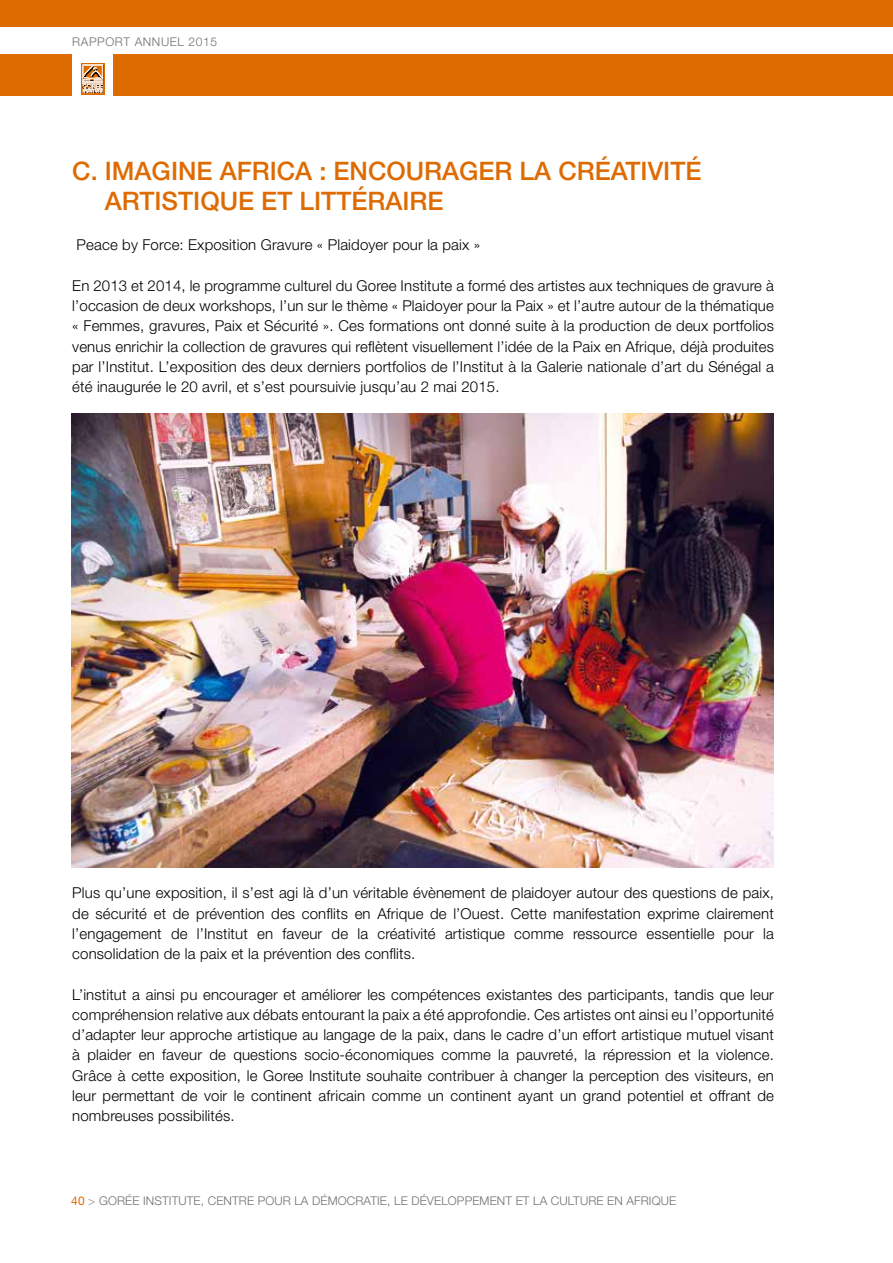
<style>
.page{position:relative;width:893px;height:1263px;background:#fff}
.page>*{position:absolute;margin:0;border:0;box-sizing:border-box;transform-origin:0 0}
.t1{font:500 25.5px/30px "Helvetica Neue LT Pro";color:#de6b02}
.t2{font:300 15px/20.2px "Helvetica Neue LT Pro";letter-spacing:.01em;color:#000;text-align:justify}
.t3{font:300 12px "Helvetica Neue LT Pro";letter-spacing:.01em;color:#706f6f}
.t4{font:300 12px "Helvetica Neue LT Pro";letter-spacing:.05em;color:#706f6f}
.s1{font-weight:400;color:#de6b02}
.s2{color:#878787}
</style>
<div class="page">
<div style="left:0;top:0;width:893px;height:96px;background:#de6b02"></div>
<div style="left:0;top:28px;width:893px;height:26px;background:#fff"></div>
<div style="left:72px;top:48px;width:41px;height:65px;background:#fff"></div>
<div style="left:80px;top:62px;width:26px;height:34px;background:#de6b02"></div>
<svg style="left:81px;top:63px;width:23px;height:31px"></svg>
<svg style="left:82px;top:65px;width:22px;height:28px"></svg>
<img style="left:71px;top:414px;width:703px;height:453px">
<p class="t4" style="left:72px;top:34px;width:146px">RAPPORT ANNUEL 2015</p>
<h1 class="t1" style="left:105px;top:155px;width:598px;text-indent:-33px">C. IMAGINE AFRICA : ENCOURAGER LA CRÉATIVITÉ<br>ARTISTIQUE ET LITTÉRAIRE</h1>
<p class="t2" style="left:77px;top:235px;width:405px">Peace by Force: Exposition Gravure « Plaidoyer pour la paix »</p>
<p class="t2" style="left:72px;top:275px;width:703px">En 2013 et 2014, le programme culturel du Goree Institute a formé des artistes aux techniques de gravure à l’occasion de deux workshops, l’un sur le thème « Plaidoyer pour la Paix » et l’autre autour de la thématique « Femmes, gravures, Paix et Sécurité ». Ces formations ont donné suite à la production de deux portfolios venus enrichir la collection de gravures qui reflètent visuellement l’idée de la Paix en Afrique, déjà produites par l’Institut. L’exposition des deux derniers portfolios de l’Institut à la Galerie nationale d’art du Sénégal a été inaugurée le 20 avril, et s’est poursuivie jusqu’au 2 mai 2015.</p>
<p class="t2" style="left:72px;top:883px;width:703px">Plus qu’une exposition, il s’est agi là d’un véritable évènement de plaidoyer autour des questions de paix, de sécurité et de prévention des conflits en Afrique de l’Ouest. Cette manifestation exprime clairement l’engagement de l’Institut en faveur de la créativité artistique comme ressource essentielle pour la consolidation de la paix et la prévention des conflits.</p>
<p class="t2" style="left:72px;top:984px;width:703px">L’institut a ainsi pu encourager et améliorer les compétences existantes des participants, tandis que leur compréhension relative aux débats entourant la paix a été approfondie. Ces artistes ont ainsi eu l’opportunité d’adapter leur approche artistique au langage de la paix, dans le cadre d’un effort artistique mutuel visant à plaider en faveur de questions socio-économiques comme la pauvreté, la répression et la violence.<br>Grâce à cette exposition, le Goree Institute souhaite contribuer à changer la perception des visiteurs, en leur permettant de voir le continent africain comme un continent ayant un grand potentiel et offrant de nombreuses possibilités.</p>
<p class="t3" style="left:71px;top:1193px;width:606px"><span class="s1">40</span> <span class="s2">&gt;</span> GORÉE INSTITUTE, CENTRE POUR LA DÉMOCRATIE, LE DÉVELOPPEMENT ET LA CULTURE EN AFRIQUE</p>
</div>
